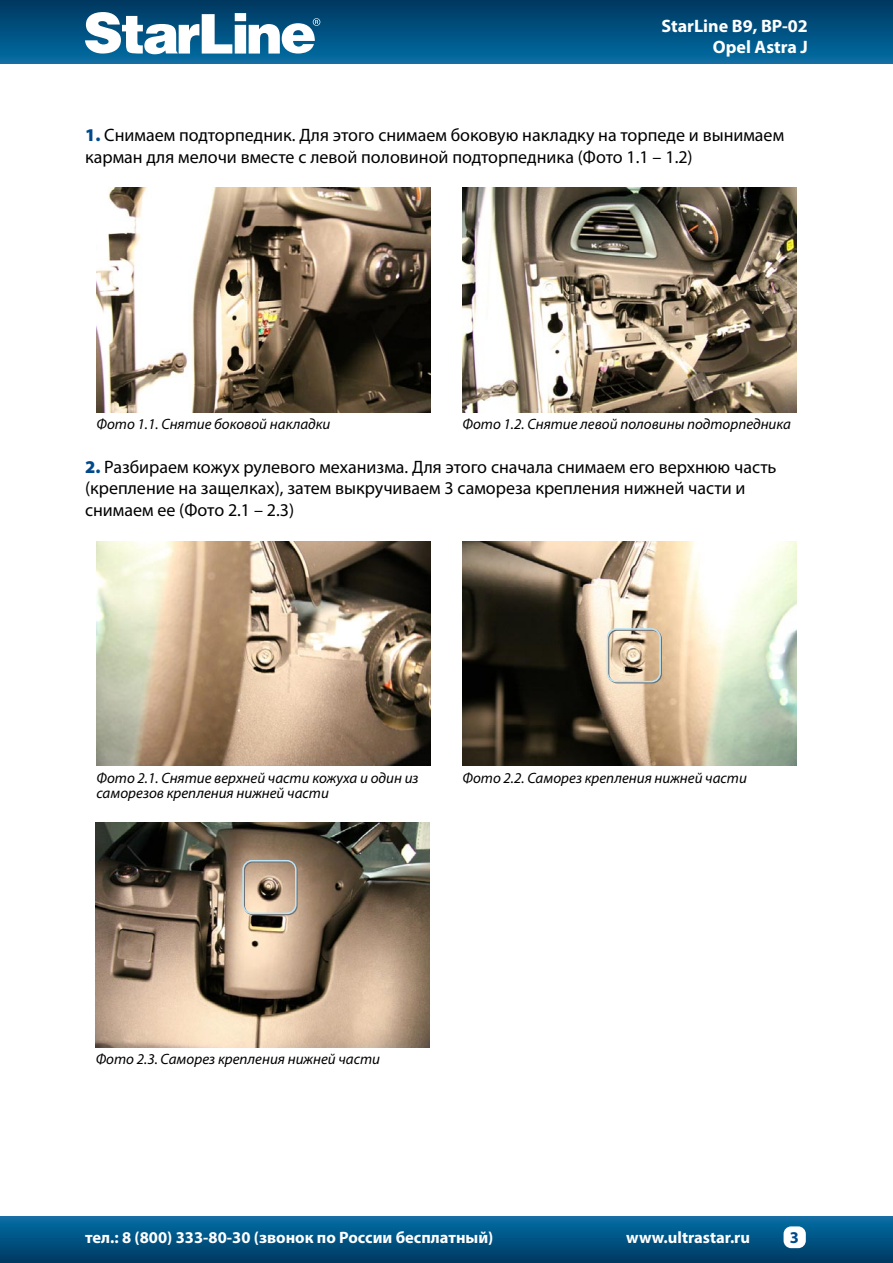
<style>
.page{position:relative;width:893px;height:1263px;background:#fff}
.page>*{position:absolute;margin:0;border:0;box-sizing:border-box;transform-origin:0 0}
.t1{font:18px/21.6px "Myriad Pro";color:#000}
.t2{font:700 18px/21.6px "Myriad Pro";color:#fff;text-align:right}
.t3{font:700 16.5px "Myriad Pro";color:#fff}
.t4{font:700 16.5px "Myriad Pro";color:#00498c}
.t5{font:italic 15px/15px "Myriad Pro";color:#000}
.s1{font-weight:900;color:#00498c}
</style>
<div class="page">
<div style="left:0;top:0;width:893px;height:64px;background:linear-gradient(to bottom,#00375f,#066ea4)"></div>
<div style="left:0;top:1216px;width:893px;height:47px;background:linear-gradient(to bottom,#066fa6,#003861)"></div>
<svg style="left:85px;top:12px;width:235px;height:42px"></svg>
<div style="left:783px;top:1226px;width:23px;height:22px;background:#fff;border-radius:8px"></div>
<img style="left:96px;top:188px;width:334px;height:225px">
<img style="left:462px;top:188px;width:334px;height:225px">
<img style="left:96px;top:541px;width:334px;height:225px">
<img style="left:462px;top:541px;width:334px;height:225px">
<div style="left:608px;top:629px;width:54px;height:54px;border:2px solid #707173;border-radius:9px"></div>
<div style="left:607px;top:628px;width:54px;height:54px;border:2px solid #bce4f7;border-radius:9px"></div>
<img style="left:96px;top:823px;width:334px;height:225px">
<div style="left:243px;top:861px;width:55px;height:54px;border:2px solid #707173;border-radius:9px"></div>
<div style="left:242px;top:860px;width:55px;height:54px;border:2px solid #bce4f7;border-radius:9px"></div>
<p class="t2" style="left:661px;top:14px;width:148px">StarLine B9, BP-02<br>Opel Astra J</p>
<p class="t1" style="left:85px;top:124px;width:701px"><span class="s1">1.</span> Снимаем подторпедник. Для этого снимаем боковую накладку на торпеде и вынимаем карман для мелочи вместе с левой половиной подторпедника (Фото 1.1 – 1.2)</p>
<p class="t5" style="left:96px;top:417px;width:236px">Фото 1.1. Снятие боковой накладки</p>
<p class="t5" style="left:462px;top:417px;width:330px">Фото 1.2. Снятие левой половины подторпедника</p>
<p class="t1" style="left:85px;top:455px;width:693px"><span class="s1">2.</span> Разбираем кожух рулевого механизма. Для этого сначала снимаем его верхнюю часть (крепление на защелках), затем выкручиваем 3 самореза крепления нижней части и снимаем ее (Фото 2.1 – 2.3)</p>
<p class="t5" style="left:96px;top:770px;width:324px">Фото 2.1. Снятие верхней части кожуха и один из саморезов крепления нижней части</p>
<p class="t5" style="left:462px;top:770px;width:286px">Фото 2.2. Саморез крепления нижней части</p>
<p class="t5" style="left:96px;top:1051px;width:286px">Фото 2.3. Саморез крепления нижней части</p>
<p class="t3" style="left:85px;top:1227px;width:410px">тел.: 8 (800) 333-80-30 (звонок по России бесплатный)</p>
<p class="t3" style="left:626px;top:1227px;width:125px">www.ultrastar.ru</p>
<p class="t4" style="left:790px;top:1226px;width:11px">3</p>
</div>
